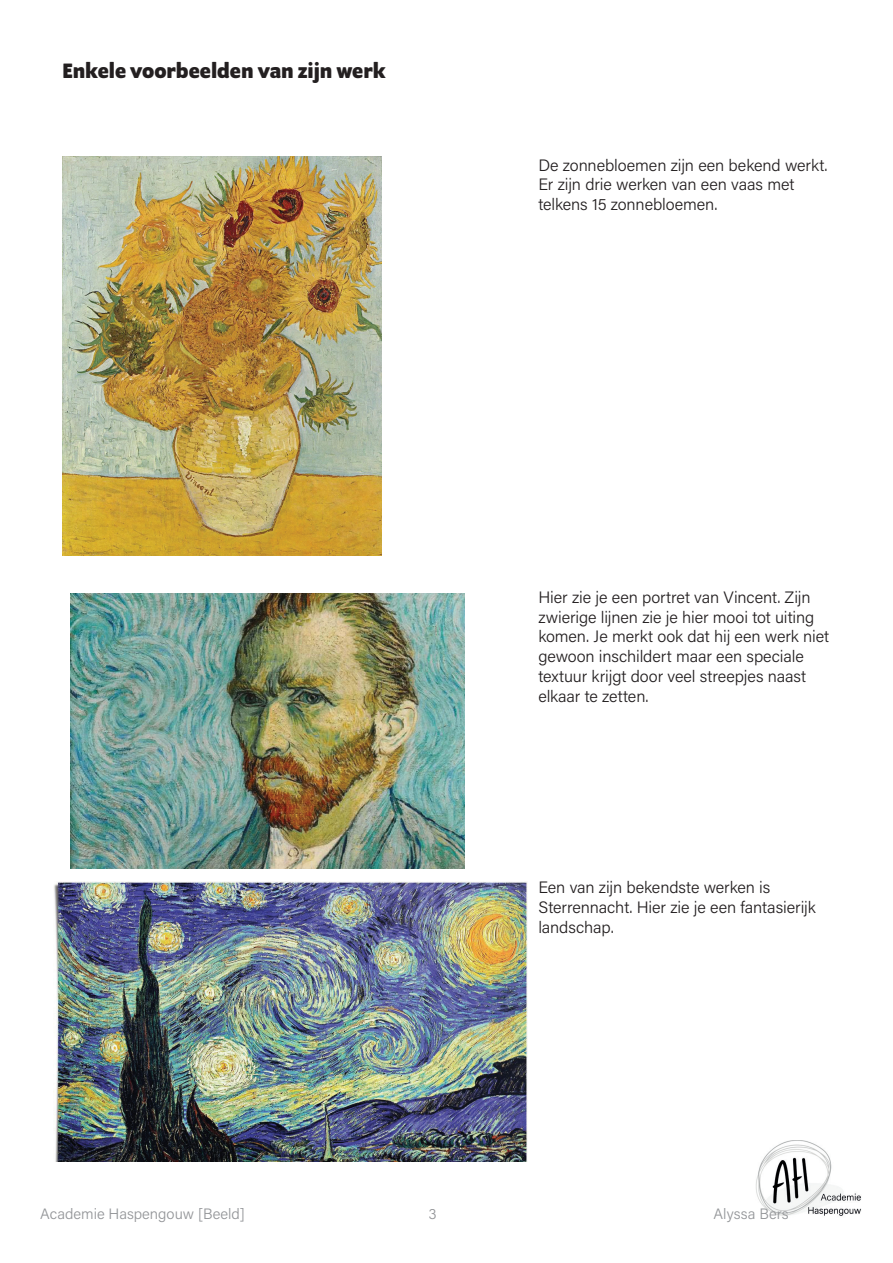
<style>
.page{position:relative;width:893px;height:1263px;background:#fff}
.page>*{position:absolute;margin:0;border:0;box-sizing:border-box;transform-origin:0 0}
.t1{font:700 22.5px "Program OT";color:#231f20}
.t2{font:300 16.5px/19.8px "Acumin Pro";letter-spacing:-.005em;color:#231f20}
.t3{font:300 15px "Acumin Pro";color:#939598}
</style>
<div class="page">
<img style="left:756px;top:1140px;width:105px;height:76px">
<img style="left:62px;top:156px;width:319px;height:399px">
<img style="left:54px;top:881px;width:473px;height:281px">
<img style="left:70px;top:594px;width:395px;height:274px">
<h1 class="t1" style="left:62px;top:58px;width:325px">Enkele voorbeelden van zijn werk</h1>
<p class="t2" style="left:538px;top:154px;width:291px">De zonnebloemen zijn een bekend werkt.<br>Er zijn drie werken van een vaas met telkens 15 zonnebloemen.</p>
<p class="t2" style="left:538px;top:586px;width:292px">Hier zie je een portret van Vincent. Zijn zwierige lijnen zie je hier mooi tot uiting komen. Je merkt ook dat hij een werk niet gewoon inschildert maar een speciale textuur krijgt door veel streepjes naast elkaar te zetten.</p>
<p class="t2" style="left:538px;top:877px;width:279px">Een van zijn bekendste werken is<br>Sterrennacht. Hier zie je een fantasierijk landschap.</p>
<p class="t3" style="left:40px;top:1204px;width:206px">Academie Haspengouw [Beeld]</p>
<p class="t3" style="left:429px;top:1204px;width:10px">3</p>
<p class="t3" style="left:713px;top:1204px;width:77px">Alyssa Bers</p>
</div>
